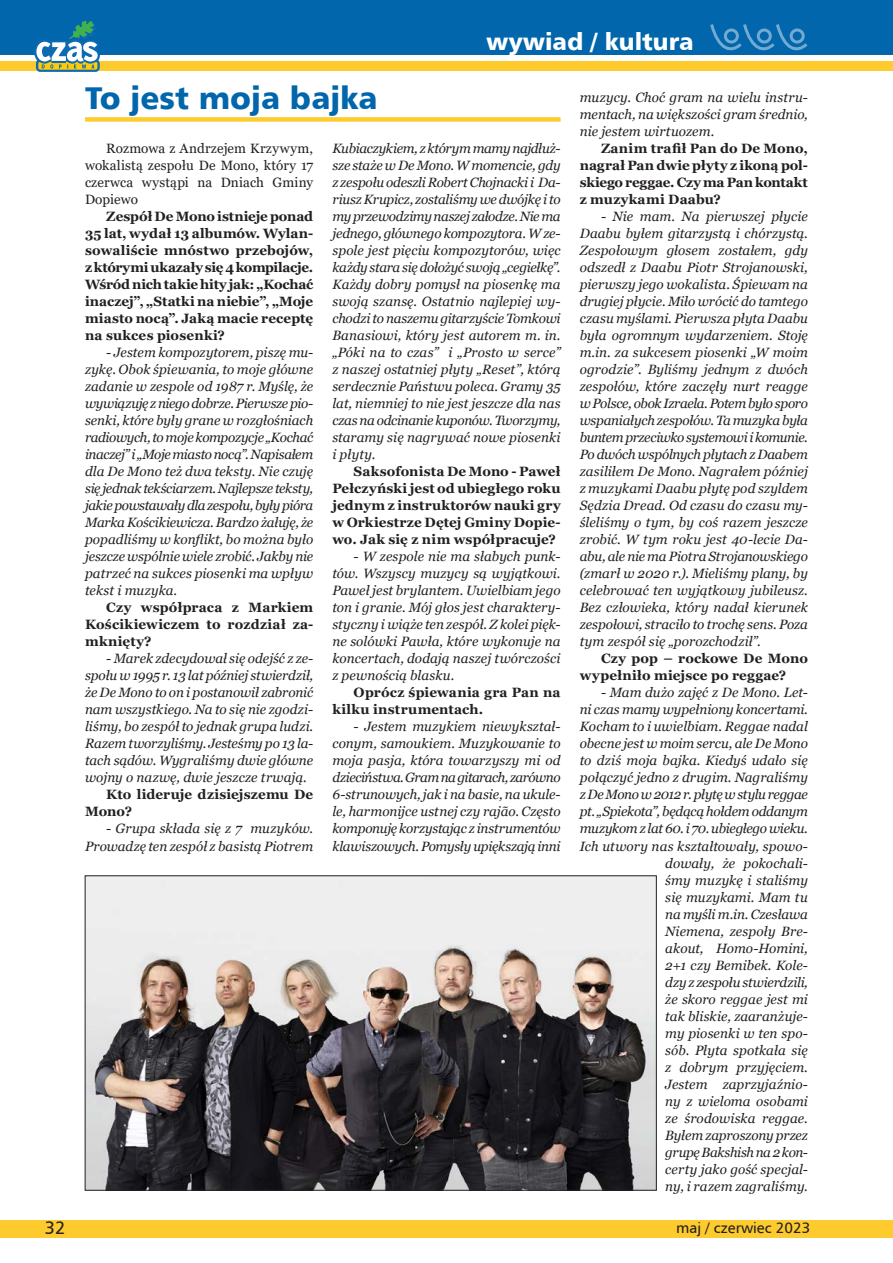
<style>
.page{position:relative;width:893px;height:1263px;background:#fff}
.page>*{position:absolute;margin:0;border:0;box-sizing:border-box;transform-origin:0 0}
.TYTUŁ{font:31.5px "Humnst 777 Blk EU";color:#0166ac}
.pasek_naglowek_stron{font:24px "Humnst 777 Blk EU";color:#fff}
.t1{font:18px "Humnst 777 EU";color:#231f20}
.t2{font:15px "Humnst 777 EU";color:#231f20}
.tekst_standardowy{font:italic 13.5px/17px "Georgia";color:#231f20;text-align:justify}
.tekst_standardowy-2{font:700 13.5px/17px "Georgia";letter-spacing:.01em;color:#231f20;text-align:justify}
.tekst_standardowy-3{font:13.5px/17px "Georgia";letter-spacing:.01em;color:#231f20;text-align:justify}
</style>
<div class="page">
<div style="left:0;top:0;width:893px;height:55px;background:#0166ac"></div>
<svg style="left:710px;top:24px;width:98px;height:26px"></svg>
<div style="left:85px;top:117px;width:476px;height:5px;background:#fecb2f"></div>
<img style="left:87px;top:877px;width:568px;height:312px">
<div style="left:0;top:1220px;width:893px;height:17px;background:#fecb2f"></div>
<div style="left:0;top:61px;width:893px;height:9px;background:#fecb2f"></div>
<svg style="left:34px;top:21px;width:68px;height:51px"></svg>
<p class="pasek_naglowek_stron" style="left:486px;top:26px;width:209px">wywiad / kultura</p>
<p class="TYTUŁ" style="left:85px;top:77px;width:294px">To jest moja bajka</p>
<p class="tekst_standardowy-3" style="left:85px;top:140px;width:230px;text-indent:21px">Rozmowa z Andrzejem Krzywym, wokalistą zespołu De Mono, który 17 czerwca wystąpi na Dniach Gminy Dopiewo</p>
<p class="tekst_standardowy-2" style="left:85px;top:208px;width:230px;text-indent:21px">Zespół De Mono istnieje ponad 35 lat, wydał 13 albumów. Wylan&shy;sowaliście mnóstwo przebojów, z którymi ukazały się 4 kompilacje.<br>Wśród nich takie hity jak: „Kochać inaczej”, „Statki na niebie”, „Moje miasto nocą”. Jaką macie receptę na sukces piosenki?</p>
<p class="tekst_standardowy" style="left:85px;top:344px;width:230px;text-indent:21px">- Jestem kompozytorem, piszę mu&shy;zykę. Obok śpiewania, to moje główne zadanie w zespole od 1987 r. Myślę, że wywiązuję z niego dobrze. Pierwsze pio&shy;senki, które były grane w rozgłośniach radiowych, to moje kompozycje „Kochać inaczej” i „Moje miasto nocą”. Napisałem dla De Mono też dwa teksty. Nie czuję się jednak tekściarzem. Najlepsze teksty, jakie powstawały dla zespołu, były pióra Marka Kościkiewicza. Bardzo żałuję, że popadliśmy w konflikt, bo można było jeszcze wspólnie wiele zrobić. Jakby nie patrzeć na sukces piosenki ma wpływ tekst i muzyka.</p>
<p class="tekst_standardowy-2" style="left:85px;top:599px;width:230px;text-indent:21px">Czy współpraca z Markiem Kościkiewiczem to rozdział za&shy;mknięty?</p>
<p class="tekst_standardowy" style="left:85px;top:650px;width:230px;text-indent:21px">- Marek zdecydował się odejść z ze&shy;społu w 1995 r. 13 lat później stwierdził, że De Mono to on i postanowił zabronić nam wszystkiego. Na to się nie zgodzi&shy;liśmy, bo zespół to jednak grupa ludzi.<br>Razem tworzyliśmy. Jesteśmy po 13 la&shy;tach sądów. Wygraliśmy dwie główne wojny o nazwę, dwie jeszcze trwają.</p>
<p class="tekst_standardowy-2" style="left:85px;top:786px;width:230px;text-indent:21px">Kto lideruje dzisiejszemu De<br>Mono?</p>
<p class="tekst_standardowy" style="left:85px;top:820px;width:230px;text-align:right">- Grupa składa się z 7 muzyków.<br>Prowadzę ten zespół z basistą Piotrem</p>
<p class="tekst_standardowy" style="left:332px;top:140px;width:230px">Kubiaczykiem, z którym mamy najdłuż&shy;sze staże w De Mono. W momencie, gdy z zespołu odeszli Robert Chojnacki i Da&shy;riusz Krupicz, zostaliśmy we dwójkę i to my przewodzimy naszej załodze. Nie ma jednego, głównego kompozytora. W ze&shy;spole jest pięciu kompozytorów, więc każdy stara się dołożyć swoją „cegiełkę”.<br>Każdy dobry pomysł na piosenkę ma swoją szansę. Ostatnio najlepiej wy&shy;chodzi to naszemu gitarzyście Tomkowi Banasiowi, który jest autorem m. in. „Póki na to czas” i „Prosto w serce” z naszej ostatniej płyty „Reset”, którą serdecznie Państwu poleca. Gramy 35 lat, niemniej to nie jest jeszcze dla nas czas na odcinanie kuponów. Tworzymy, staramy się nagrywać nowe piosenki i płyty.</p>
<p class="tekst_standardowy-2" style="left:332px;top:463px;width:230px;text-indent:21px">Saksofonista De Mono - Paweł Pełczyński jest od ubiegłego roku jednym z instruktorów nauki gry w Orkiestrze Dętej Gminy Dopie&shy;wo. Jak się z nim współpracuje?</p>
<p class="tekst_standardowy" style="left:332px;top:548px;width:230px;text-indent:21px">- W zespole nie ma słabych punk&shy;tów. Wszyscy muzycy są wyjątkowi.<br>Paweł jest brylantem. Uwielbiam jego ton i granie. Mój głos jest charaktery&shy;styczny i wiąże ten zespół. Z kolei pięk&shy;ne solówki Pawła, które wykonuje na koncertach, dodają naszej twórczości z pewnością blasku.</p>
<p class="tekst_standardowy-2" style="left:332px;top:684px;width:230px;text-indent:21px">Oprócz śpiewania gra Pan na kilku instrumentach.</p>
<p class="tekst_standardowy" style="left:332px;top:718px;width:230px;text-indent:21px">- Jestem muzykiem niewykształ&shy;conym, samoukiem. Muzykowanie to moja pasja, która towarzyszy mi od dzieciństwa. Gram na gitarach, zarówno 6-strunowych, jak i na basie, na ukule&shy;le, harmonijce ustnej czy rajão. Często komponuję korzystając z instrumentów klawiszowych. Pomysły upiększają inni</p>
<p class="tekst_standardowy" style="left:580px;top:89px;width:230px">muzycy. Choć gram na wielu instru&shy;mentach, na większości gram średnio, nie jestem wirtuozem.</p>
<p class="tekst_standardowy-2" style="left:580px;top:140px;width:230px;text-indent:21px">Zanim trafił Pan do De Mono, nagrał Pan dwie płyty z ikoną pol&shy;skiego reggae. Czy ma Pan kontakt z muzykami Daabu?</p>
<p class="tekst_standardowy" style="left:580px;top:208px;width:230px;text-indent:21px">- Nie mam. Na pierwszej płycie Daabu byłem gitarzystą i chórzystą.<br>Zespołowym głosem zostałem, gdy odszedł z Daabu Piotr Strojanowski, pierwszy jego wokalista. Śpiewam na drugiej płycie. Miło wrócić do tamtego czasu myślami. Pierwsza płyta Daabu była ogromnym wydarzeniem. Stoję m.in. za sukcesem piosenki „W moim ogrodzie”. Byliśmy jednym z dwóch zespołów, które zaczęły nurt reagge w Polsce, obok Izraela. Potem było sporo wspaniałych zespołów. Ta muzyka była buntem przeciwko systemowi i komunie.<br>Po dwóch wspólnych płytach z Daabem zasiliłem De Mono. Nagrałem później z muzykami Daabu płytę pod szyldem Sędzia Dread. Od czasu do czasu my&shy;śleliśmy o tym, by coś razem jeszcze zrobić. W tym roku jest 40-lecie Da&shy;abu, ale nie ma Piotra Strojanowskiego (zmarł w 2020 r.). Mieliśmy plany, by celebrować ten wyjątkowy jubileusz.<br>Bez człowieka, który nadał kierunek zespołowi, straciło to trochę sens. Poza tym zespół się „porozchodził”.</p>
<p class="tekst_standardowy-2" style="left:580px;top:650px;width:230px;text-indent:21px">Czy pop – rockowe De Mono wypełniło miejsce po reggae?</p>
<p class="tekst_standardowy" style="left:580px;top:684px;width:230px;text-align:right">- Mam dużo zajęć z De Mono. Let-<br>ni czas mamy wypełniony koncertami.<br>Kocham to i uwielbiam. Reggae nadal obecne jest w moim sercu, ale De Mono to dziś moja bajka. Kiedyś udało się połączyć jedno z drugim. Nagraliśmy z De Mono w 2012 r. płytę w stylu reggae pt. „Spiekota”, będącą hołdem oddanym muzykom z lat 60. i 70. ubiegłego wieku.<br>Ich utwory nas kształtowały, spowo&shy;dowały, że pokochali-<br>śmy muzykę i staliśmy<br>się muzykami. Mam tu<br>na myśli m.in. Czesława<br>Niemena, zespoły Bre-<br>akout, Homo-Homini,<br>2+1 czy Bemibek. Kole-<br>dzy z zespołu stwierdzili,<br>że skoro reggae jest mi<br>tak bliskie, zaaranżuje-<br>my piosenki w ten spo-<br>sób. Płyta spotkała się<br>z dobrym przyjęciem.<br>Jestem zaprzyjaźnio-<br>ny z wieloma osobami<br>ze środowiska reggae.<br>Byłem zaproszony przez<br>grupę Bakshish na 2 kon-<br>certy jako gość specjal-<br>ny, i razem zagraliśmy.</p>
<h3 class="t1" style="left:45px;top:1217px;width:22px">32</h3>
<p class="t2" style="left:676px;top:1218px;width:136px">maj / czerwiec 2023</p>
</div>
